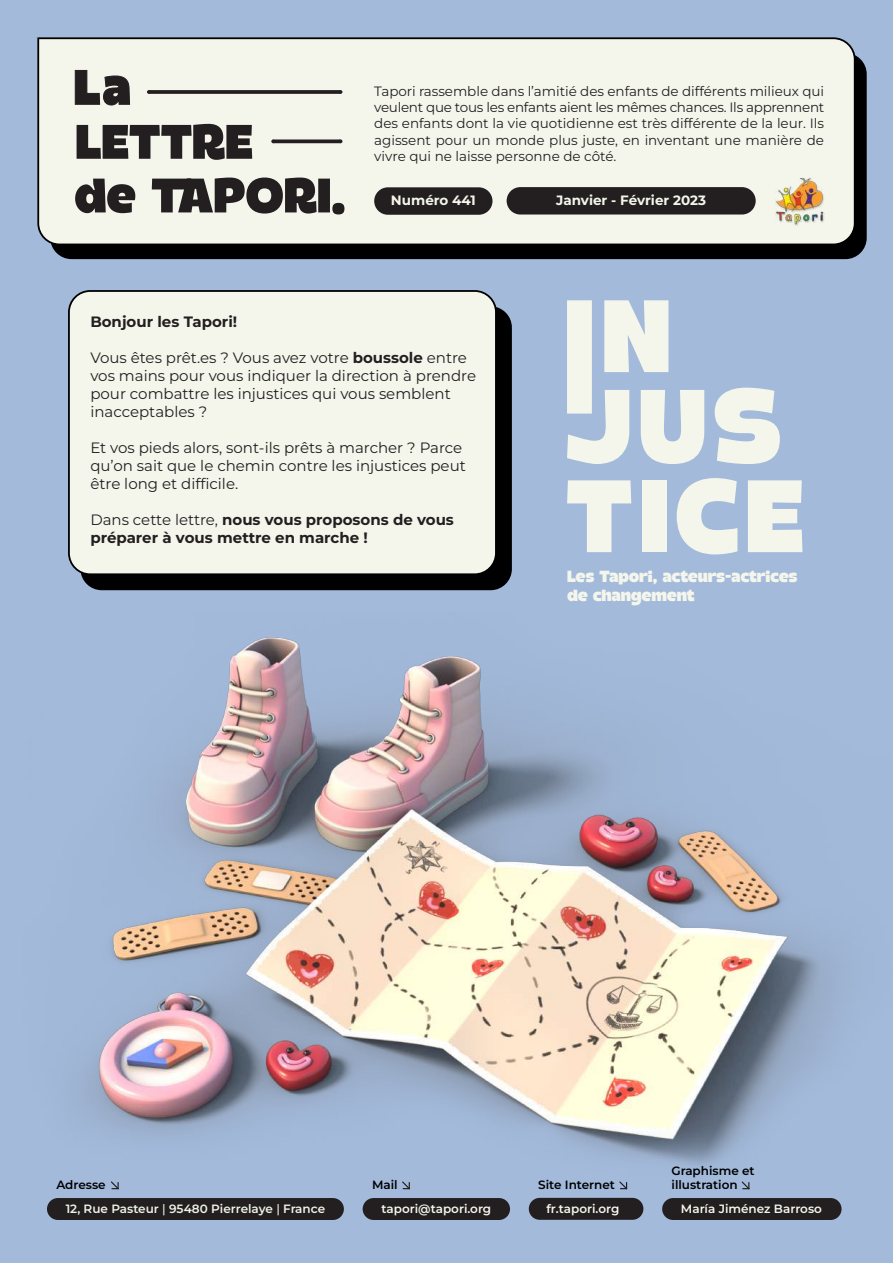
<style>
.page{position:relative;width:893px;height:1263px;background:#a3badb}
.page>*{position:absolute;margin:0;border:0;box-sizing:border-box;transform-origin:0 0}
.t1{font:105px "Montra";color:#f4f6ec}
.t2{font:16.5px/19.8px "Montra";letter-spacing:-.015em;color:#f4f6ec}
.t3{font:15px/18px "Montserrat";color:#231f20}
.t4{font:700 15px/18px "Montserrat";color:#231f20}
.t5{font:13.5px/16.2px "Montserrat";color:#231f20;text-align:justify}
.t6{font:700 13.5px "Montserrat";color:#f4f6ec}
.t7{font:600 12px "Montserrat";color:#f4f6ec}
.t8{font:600 12px/14.4px "Montserrat";color:#000001}
.t9{font:600 12px "Montserrat";color:#eff2e8}
.s1{font-weight:700}
.s2{font-weight:400}
.s3{font-weight:500}
</style>
<div class="page">
<div style="left:80px;top:306px;width:432px;height:284px;background:#000001;border-radius:21px"></div>
<div style="left:69px;top:291px;width:427px;height:283px;background:#f4f6ec;border-radius:21px"></div>
<div style="left:68px;top:290px;width:429px;height:285px;border:2px solid #000001;border-radius:21px"></div>
<img style="left:81px;top:637px;width:760px;height:549px">
<div style="left:52px;top:55px;width:815px;height:204px;background:#000001"></div>
<div style="left:37px;top:37px;width:819px;height:209px;background:#f4f6ec"></div>
<svg style="left:75px;top:70px;width:55px;height:35px;background:#6d6b68"></svg>
<svg style="left:75px;top:178px;width:269px;height:36px;background:#74736f"></svg>
<svg style="left:151px;top:90px;width:188px;height:4px"></svg>
<svg style="left:275px;top:139px;width:64px;height:4px"></svg>
<div style="left:374px;top:187px;width:118px;height:28px;background:#231f20;border-radius:14px"></div>
<div style="left:507px;top:187px;width:249px;height:28px;background:#231f20;border-radius:14px"></div>
<img style="left:775px;top:176px;width:49px;height:49px">
<svg style="left:339px;top:139px;width:3px;height:4px"></svg>
<svg style="left:271px;top:139px;width:4px;height:4px"></svg>
<svg style="left:147px;top:90px;width:4px;height:4px"></svg>
<svg style="left:339px;top:90px;width:3px;height:4px"></svg>
<svg style="left:77px;top:124px;width:175px;height:36px;background:#6a6865"></svg>
<svg style="left:567px;top:300px;width:213px;height:164px"></svg>
<div style="left:47px;top:1198px;width:297px;height:22px;background:#231f20;border-radius:11px"></div>
<div style="left:363px;top:1198px;width:147px;height:22px;background:#231f20;border-radius:11px"></div>
<div style="left:529px;top:1198px;width:114px;height:22px;background:#231f20;border-radius:11px"></div>
<svg style="left:111px;top:1181px;width:8px;height:8px"></svg>
<svg style="left:402px;top:1181px;width:8px;height:8px"></svg>
<svg style="left:619px;top:1181px;width:8px;height:8px"></svg>
<div style="left:662px;top:1198px;width:179px;height:22px;background:#231f20;border-radius:11px"></div>
<svg style="left:742px;top:1181px;width:7px;height:8px"></svg>
<p class="t5" style="left:374px;top:83px;width:452px">Tapori rassemble dans l’amitié des enfants de différents milieux qui veulent que tous les enfants aient les mêmes chances. Ils apprennent des enfants dont la vie quotidienne est très différente de la leur. Ils agissent pour un monde plus juste, en inventant une manière de vivre qui ne laisse personne de côté.</p>
<p class="t6" style="left:391px;top:192px;width:86px">Numéro 441</p>
<p class="t6" style="left:556px;top:192px;width:152px">Janvier - Février 2023</p>
<p class="t4" style="left:90px;top:312px;width:148px">Bonjour les Tapori!</p>
<p class="t3" style="left:90px;top:348px;width:387px">Vous êtes prêt.es ? Vous avez votre <span class="s1">boussole</span> entre vos mains pour vous indiquer la direction à prendre pour combattre les injustices qui vous semblent inacceptables ?</p>
<p class="t3" style="left:90px;top:438px;width:377px">Et vos pieds alors, sont-ils prêts à marcher ? Parce qu’on sait que le chemin contre les injustices peut être long et difficile.</p>
<p class="t4" style="left:90px;top:510px;width:365px"><span class="s2">Dans cette lettre,</span> nous vous proposons de vous préparer à vous mettre en marche !</p>
<h1 class="t1" style="left:566px;top:454px;width:239px">TICE</h1>
<p class="t2" style="left:567px;top:566px;width:232px">Les Tapori, acteurs-actrices de changement</p>
<p class="t8" style="left:56px;top:1177px;width:51px">Adresse</p>
<p class="t9" style="left:66px;top:1200px;width:261px">12, Rue Pasteur <span class="s3">|</span> 95480 Pierrelaye <span class="s3">|</span> France</p>
<p class="t8" style="left:372px;top:1177px;width:27px">Mail</p>
<p class="t8" style="left:538px;top:1177px;width:78px">Site Internet</p>
<p class="t7" style="left:381px;top:1200px;width:111px">tapori@tapori.org</p>
<p class="t7" style="left:546px;top:1200px;width:74px">fr.tapori.org</p>
<p class="t8" style="left:671px;top:1163px;width:85px">Graphisme et illustration</p>
<p class="t7" style="left:681px;top:1200px;width:142px">María Jiménez Barroso</p>
</div>
